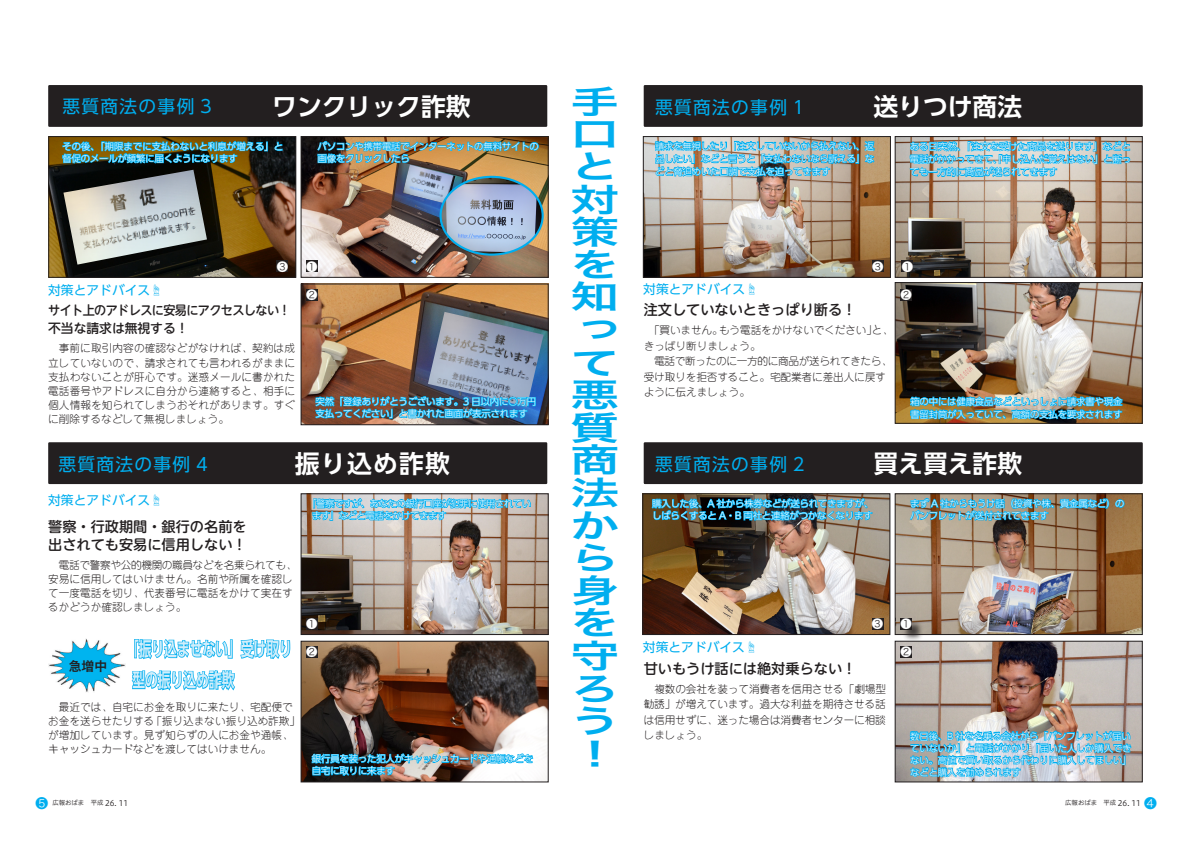
<style>
.page{position:relative;width:1191px;height:842px;background:#fff}
.page>*{position:absolute;margin:0;border:0;box-sizing:border-box;transform-origin:0 0}
.t1{font:32.6px/32.6px "Hira Kaku Pro W6";color:#00aeef;scale:1.5 1}
.t2{font:700 24.8px "UD Shin Go Pro De";color:#fff}
.t3{font:700 19.1px "UD Shin Go Pro De";color:#d1eefb;scale:.67 1}
.t4{font:17.7px "UD Shin Go Pro";letter-spacing:.075em;color:#00aeef}
.t5{font:500 14.2px "UD Shin M Go Pro";color:#231f20}
.t6{font:12.8px "UD Shin Go Pro";color:#00aeef}
.t7{font:500 12.8px "UD Shin M Go Pro";letter-spacing:-.05em;color:#231f20;scale:.95 1}
.t8{font:500 12.8px "UD Shin M Go Pro";color:#231f20}
.t9{font:12.8px "Hira Kaku Pro W6";color:#231f20}
.t10{font:12.8px "Hira Kaku Pro W3";color:#00aeef}
.t11{font:11.3px "Hira Kaku Pro W3";color:#fff}
.t12{font:300 10.6px/14.2px "Jun 101";color:#231f20}
.t13{font:300 9.2px/12px "UD Shin Go Pro";color:#fff}
.t14{font:300 9.2px/12px "UD Shin Go Pro";letter-spacing:-.03em;color:#fff}
.t15{font:7.8px "Hiragino UD Sans F Std W3";color:#231f20}
.t16{font:6.4px "Hiragino UD Sans F Std W3";color:#231f20}
</style>
<div class="page">
<img style="left:302px;top:643px;width:245px;height:137px">
<div style="left:300px;top:641px;width:249px;height:141px;border:1px solid #231f20"></div>
<div style="left:643px;top:85px;width:499px;height:42px;background:#231f20"></div>
<div style="left:643px;top:442px;width:499px;height:42px;background:#231f20"></div>
<div style="left:48px;top:442px;width:499px;height:42px;background:#231f20"></div>
<div style="left:48px;top:85px;width:499px;height:42px;background:#231f20"></div>
<img style="left:896px;top:138px;width:244px;height:138px">
<div style="left:894px;top:136px;width:248px;height:142px;border:1px solid #231f20"></div>
<div style="left:901px;top:261px;width:12px;height:11px;background:#231f20"></div>
<svg style="left:909px;top:126px;width:222px;height:52px"></svg>
<img style="left:896px;top:284px;width:244px;height:138px">
<div style="left:894px;top:282px;width:248px;height:142px;border:1px solid #231f20"></div>
<div style="left:900px;top:289px;width:11px;height:11px;background:#231f20"></div>
<img style="left:908px;top:365px;width:216px;height:55px">
<img style="left:645px;top:138px;width:244px;height:138px">
<div style="left:643px;top:136px;width:248px;height:142px;border:1px solid #231f20"></div>
<div style="left:872px;top:261px;width:12px;height:11px;background:#231f20"></div>
<img style="left:654px;top:138px;width:221px;height:40px">
<img style="left:896px;top:495px;width:244px;height:138px">
<div style="left:894px;top:493px;width:248px;height:142px;border:1px solid #231f20"></div>
<img style="left:644px;top:495px;width:244px;height:138px">
<div style="left:642px;top:493px;width:248px;height:142px;border:1px solid #231f20"></div>
<img style="left:896px;top:643px;width:244px;height:137px">
<div style="left:894px;top:641px;width:248px;height:141px;border:1px solid #231f20"></div>
<div style="left:901px;top:619px;width:23px;height:23px;background:#231f20;opacity:.75"></div>
<div style="left:900px;top:618px;width:11px;height:11px;background:#231f20"></div>
<div style="left:900px;top:646px;width:11px;height:12px;background:#231f20"></div>
<div style="left:872px;top:618px;width:11px;height:11px;background:#231f20"></div>
<img style="left:650px;top:484px;width:223px;height:38px">
<svg style="left:908px;top:484px;width:217px;height:38px"></svg>
<img style="left:908px;top:723px;width:224px;height:55px">
<img style="left:50px;top:138px;width:244px;height:138px">
<div style="left:48px;top:136px;width:248px;height:142px;border:1px solid #231f20"></div>
<img style="left:63px;top:170px;width:144px;height:95px">
<svg style="left:58px;top:140px;width:225px;height:25px;background:#2e6a68"></svg>
<img style="left:302px;top:495px;width:245px;height:138px">
<div style="left:300px;top:493px;width:249px;height:142px;border:1px solid #231f20"></div>
<div style="left:306px;top:618px;width:11px;height:11px;background:#231f20"></div>
<div style="left:306px;top:646px;width:11px;height:12px;background:#231f20"></div>
<svg style="left:311px;top:484px;width:221px;height:37px"></svg>
<img style="left:310px;top:748px;width:224px;height:32px">
<svg style="left:134px;top:639px;width:99px;height:21px"></svg>
<svg style="left:240px;top:639px;width:51px;height:20px"></svg>
<svg style="left:131px;top:670px;width:104px;height:21px"></svg>
<img style="left:48px;top:639px;width:77px;height:53px">
<img style="left:302px;top:138px;width:245px;height:138px">
<div style="left:300px;top:136px;width:249px;height:142px;border:1px solid #231f20"></div>
<div style="left:306px;top:261px;width:11px;height:11px;background:#231f20"></div>
<img style="left:316px;top:140px;width:223px;height:24px">
<img style="left:402px;top:165px;width:53px;height:39px">
<img style="left:440px;top:177px;width:102px;height:78px">
<div style="left:439px;top:176px;width:105px;height:80px;border:2px solid #00aeef;border-radius:50%"></div>
<img style="left:302px;top:285px;width:245px;height:138px">
<div style="left:300px;top:283px;width:249px;height:142px;border:1px solid #231f20"></div>
<div style="left:306px;top:289px;width:11px;height:11px;background:#231f20"></div>
<img style="left:428px;top:312px;width:115px;height:95px">
<img style="left:314px;top:364px;width:222px;height:56px">
<div style="left:276px;top:261px;width:12px;height:11px;background:#231f20"></div>
<p class="t4" style="left:62px;top:92px;width:151px">悪質商法の事例 3</p>
<p class="t2" style="left:272px;top:86px;width:200px">ワンクリック詐欺</p>
<p class="t13" style="left:62px;top:140px;width:222px">その後、「期限までに支払わないと利息が増える」と督促のメールが頻繁に届くようになります</p>
<p class="t13" style="left:317px;top:140px;width:223px">パソコンや携帯電話でインターネットの無料サイトの画像をクリックしたら</p>
<p class="t11" style="left:277px;top:256px;width:13px">3</p>
<p class="t6" style="left:48px;top:279px;width:116px">対策とアドバイス☝</p>
<p class="t7" style="left:48px;top:299px;width:257px">サイト上のアドレスに安易にアクセスしない!</p>
<p class="t8" style="left:48px;top:318px;width:142px">不当な請求は無視する!</p>
<p class="t12" style="left:48px;top:341px;width:248px;text-align:justify">　事前に取引内容の確認などがなければ、契約は成立していないので、請求されても言われるがままに支払わないことが肝心です。迷惑メールに書かれた電話番号やアドレスに自分から連絡すると、相手に個人情報を知られてしまうおそれがあります。すぐに削除するなどして無視しましょう。</p>
<p class="t11" style="left:306px;top:256px;width:13px">1</p>
<p class="t11" style="left:306px;top:285px;width:13px">2</p>
<p class="t13" style="left:316px;top:395px;width:222px">突然「登録ありがとうございます。3 日以内に○万円支払ってください」と書かれた画面が表示されます</p>
<p class="t4" style="left:58px;top:450px;width:151px">悪質商法の事例 4</p>
<p class="t6" style="left:48px;top:489px;width:116px">対策とアドバイス☝</p>
<p class="t5" style="left:48px;top:515px;width:200px">警察・行政期間・銀行の名前を</p>
<p class="t5" style="left:48px;top:533px;width:200px">出されても安易に信用しない!</p>
<p class="t2" style="left:295px;top:443px;width:157px">振り込め詐欺</p>
<p class="t14" style="left:312px;top:497px;width:221px;text-indent:-5px">「警察ですが、あなたの銀行口座が犯罪に使用されています」などと電話をかけてきます</p>
<p class="t12" style="left:48px;top:558px;width:250px">　電話で警察や公的機関の職員などを名乗られても、安易に信用してはいけません。名前や所属を確認して一度電話を切り、代表番号に電話をかけて実在するかどうか確認しましょう。</p>
<p class="t3" style="left:126px;top:633px;width:249px">「振り込ませない」受け取り</p>
<p class="t9" style="left:69px;top:654px;width:40px">急増中</p>
<p class="t3" style="left:132px;top:664px;width:154px">型の振り込め詐欺</p>
<p class="t12" style="left:151px;top:699px;width:150px;text-indent:-103px">　最近では、自宅にお金を取りに来たり、宅配便で「振り込まない振り込め詐欺「</p>
<p class="t12" style="left:48px;top:713px;width:246px">お金を送らせたりする<br>が増加しています。見ず知らずの人にお金や通帳、キャッシュカードなどを渡してはいけません。</p>
<p class="t11" style="left:306px;top:614px;width:13px">1</p>
<p class="t11" style="left:306px;top:642px;width:13px">2</p>
<p class="t13" style="left:312px;top:752px;width:223px">銀行員を装った犯人がキャッシュカードや通帳などを自宅に取りに来ます</p>
<p class="t1" style="left:570px;top:84px;width:33px">手口と対策を知って悪質商法から身を守ろう</p>
<p class="t1" style="left:570px;top:736px;width:20px">!</p>
<p class="t4" style="left:655px;top:93px;width:151px">悪質商法の事例 1</p>
<p class="t2" style="left:873px;top:86px;width:150px">送りつけ商法</p>
<p class="t13" style="left:655px;top:139px;width:220px;line-height:12.8px;text-align:justify">請求を無視したり「注文していないから払えない、返品したい」などと言うと「支払わないなら訴える」などと脅迫めいた口調で支払を迫ってきます</p>
<p class="t13" style="left:909px;top:140px;width:223px;line-height:12.8px;text-align:justify">ある日突然、「注文を受けた商品を送ります」などと電話がかかってきて、「申し込んだ覚えはない」と断っても一方的に商品が送られてきます</p>
<p class="t11" style="left:872px;top:256px;width:13px">3</p>
<p class="t6" style="left:643px;top:279px;width:116px">対策とアドバイス☝</p>
<p class="t5" style="left:643px;top:298px;width:214px">注文していないときっぱり断る!</p>
<p class="t12" style="left:719px;top:323px;width:175px">もう電話をかけないでくださいと」、</p>
<p class="t12" style="left:643px;top:322px;width:118px;line-height:15.6px">　「買いません。<br>きっぱり断りましょう。</p>
<p class="t12" style="left:643px;top:353px;width:250px;line-height:15.6px">　電話で断ったのに一方的に商品が送られてきたら、受け取りを拒否すること。宅配業者に差出人に戻すように伝えましょう。</p>
<p class="t11" style="left:901px;top:256px;width:13px">1</p>
<p class="t11" style="left:900px;top:285px;width:13px">2</p>
<p class="t13" style="left:910px;top:395px;width:213px;line-height:12.8px">箱の中には健康食品などといっしょに請求書や現金書留封筒が入っていて、高額の支払を要求されます</p>
<p class="t4" style="left:655px;top:450px;width:151px">悪質商法の事例 2</p>
<p class="t2" style="left:873px;top:443px;width:150px">買え買え詐欺</p>
<p class="t13" style="left:652px;top:497px;width:223px">購入した後、A 社から株券などが送られてきますが、しばらくすると A・B 両社と連絡がつかなくなります</p>
<p class="t13" style="left:910px;top:497px;width:216px">まず A 社からもうけ話（投資や株、貴金属など）のパンフレットが送付されてきます</p>
<p class="t11" style="left:872px;top:614px;width:13px">3</p>
<p class="t6" style="left:643px;top:637px;width:116px">対策とアドバイス☝</p>
<p class="t5" style="left:643px;top:657px;width:214px">甘いもうけ話には絶対乗らない!</p>
<p class="t12" style="left:643px;top:681px;width:244px;line-height:15.6px;text-align:justify">　複数の会社を装って消費者を信用させる「劇場型勧誘」が増えています。過大な利益を期待させる話は信用せずに、迷った場合は消費者センターに相談しましょう。</p>
<p class="t11" style="left:900px;top:614px;width:13px">1</p>
<p class="t11" style="left:900px;top:642px;width:13px">2</p>
<p class="t13" style="left:910px;top:730px;width:223px;text-align:justify">数日後、B 社を名乗る会社から「パンフレットが届いていないか」と電話がかかり「届いた人しか購入できない。高値で買い取るから代わりに購入してほしい「などと購入を勧められます</p>
<p class="t10" style="left:35px;top:792px;width:14px">❺</p>
<p class="t15" style="left:105px;top:797px;width:25px">26. 11</p>
<p class="t16" style="left:52px;top:798px;width:53px">広報おばま　平成</p>
<p class="t10" style="left:1144px;top:792px;width:14px">4</p>
<p class="t15" style="left:1118px;top:797px;width:25px">26. 11</p>
<p class="t16" style="left:1065px;top:798px;width:53px">広報おばま　平成</p>
</div>
